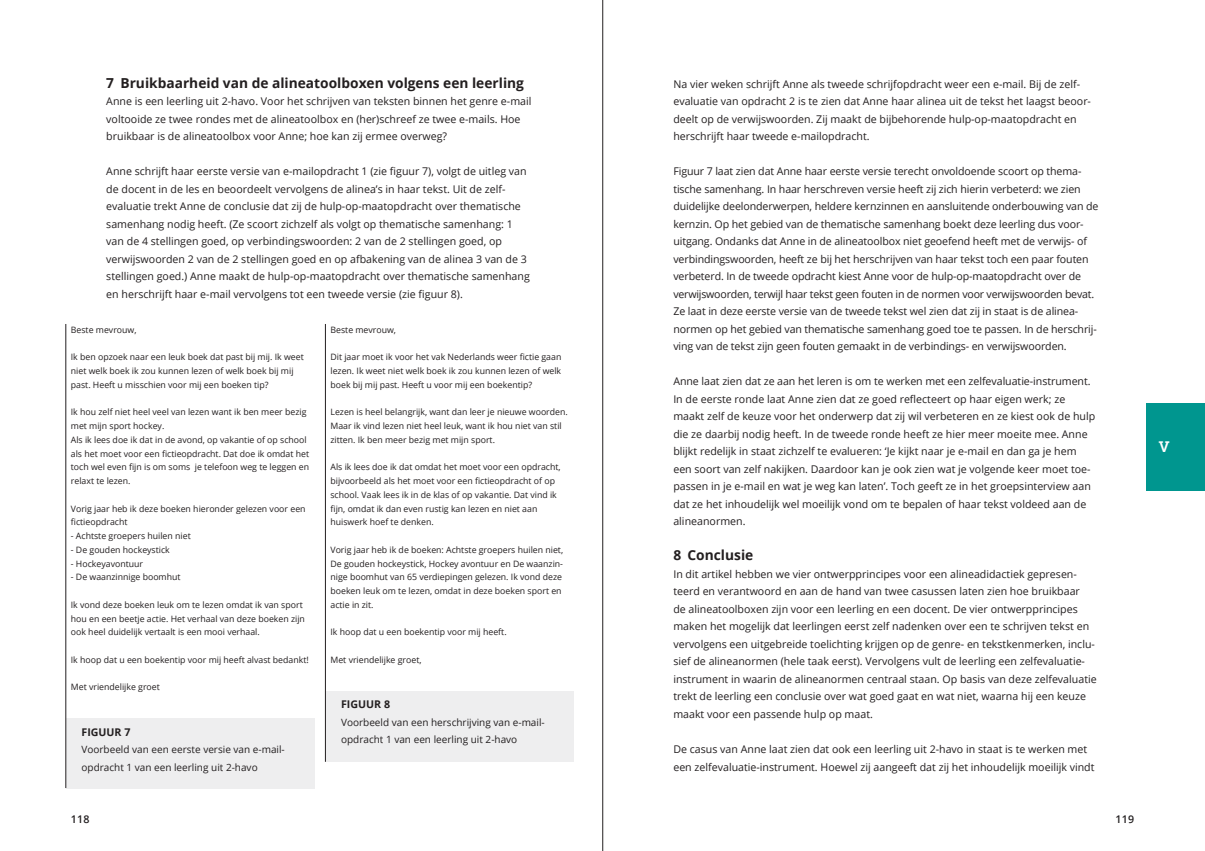
<style>
.page{position:relative;width:1205px;height:851px;background:#fff}
.page>*{position:absolute;margin:0;border:0;box-sizing:border-box;transform-origin:0 0}
.t1{font:15px "Museo Slab 700";color:#fff}
.t2{font:700 13.75px "Open Sans";color:#231f20}
.t3{font:10.62px/17.5px "Open Sans";color:#231f20}
.t4{font:700 10.62px "Open Sans";color:#231f20}
.t5{font:600 10.62px "Open Sans";letter-spacing:.02em;color:#231f20}
.t6{font:10px/17.5px "Open Sans";color:#231f20}
.t7{font:8.75px/13.8px "Open Sans";color:#231f20}
</style>
<div class="page">
<hr style="left:602px;top:0;width:1px;height:850px;background:#231f20">
<div style="left:66px;top:718px;width:248px;height:70px;background:#eeeeef"></div>
<div style="left:325px;top:691px;width:249px;height:70px;background:#eeeeef"></div>
<hr style="left:66px;top:324px;width:1px;height:464px;background:#231f20">
<hr style="left:325px;top:324px;width:1px;height:437px;background:#231f20">
<div style="left:1146px;top:402px;width:59px;height:88px;background:#00968f"></div>
<p class="t2" style="left:106px;top:73px;width:419px">7 Bruikbaarheid van de alineatoolboxen volgens een leerling</p>
<p class="t3" style="left:106px;top:92px;width:427px">Anne is een leerling uit 2-havo. Voor het schrijven van teksten binnen het genre e-mail voltooide ze twee rondes met de alineatoolbox en (her)schreef ze twee e-mails. Hoe bruikbaar is de alineatoolbox voor Anne; hoe kan zij ermee overweg?</p>
<p class="t3" style="left:106px;top:162px;width:425px">Anne schrijft haar eerste versie van e-mailopdracht 1 (zie figuur 7), volgt de uitleg van de docent in de les en beoordeelt vervolgens de alinea’s in haar tekst. Uit de zelf&shy;evaluatie trekt Anne de conclusie dat zij de hulp-op-maatopdracht over thematische samenhang nodig heeft. (Ze scoort zichzelf als volgt op thematische samenhang: 1 van de 4 stellingen goed, op verbindingswoorden: 2 van de 2 stellingen goed, op verwijswoorden 2 van de 2 stellingen goed en op afbakening van de alinea 3 van de 3 stellingen goed.) Anne maakt de hulp-op-maatopdracht over thematische samenhang en herschrijft haar e-mail vervolgens tot een tweede versie (zie figuur 8).</p>
<p class="t7" style="left:71px;top:322px;width:67px">Beste mevrouw,</p>
<p class="t7" style="left:71px;top:350px;width:234px">Ik ben opzoek naar een leuk boek dat past bij mij. Ik weet niet welk boek ik zou kunnen lezen of welk boek bij mij past. Heeft u misschien voor mij een boeken tip?</p>
<p class="t7" style="left:71px;top:405px;width:240px">Ik hou zelf niet heel veel van lezen want ik ben meer bezig met mijn sport hockey.<br>Als ik lees doe ik dat in de avond, op vakantie of op school als het moet voor een fictieopdracht. Dat doe ik omdat het toch wel even fijn is om soms je telefoon weg te leggen en relaxt te lezen.</p>
<p class="t7" style="left:71px;top:501px;width:236px">Vorig jaar heb ik deze boeken hieronder gelezen voor een fictieopdracht</p>
<p class="t7" style="left:71px;top:528px;width:121px">- Achtste groepers huilen niet</p>
<p class="t7" style="left:71px;top:542px;width:100px">- De gouden hockeystick</p>
<p class="t7" style="left:71px;top:556px;width:74px">- Hockeyavontuur</p>
<p class="t7" style="left:71px;top:570px;width:111px">- De waanzinnige boomhut</p>
<p class="t7" style="left:71px;top:597px;width:236px">Ik vond deze boeken leuk om te lezen omdat ik van sport hou en een beetje actie. Het verhaal van deze boeken zijn ook heel duidelijk vertaalt is een mooi verhaal.</p>
<p class="t7" style="left:71px;top:652px;width:239px">Ik hoop dat u een boekentip voor mij heeft alvast bedankt!</p>
<p class="t7" style="left:71px;top:680px;width:90px">Met vriendelijke groet</p>
<p class="t4" style="left:81px;top:724px;width:50px">FIGUUR 7</p>
<p class="t6" style="left:81px;top:740px;width:205px">Voorbeeld van een eerste versie van e-mail&shy;opdracht 1 van een leerling uit 2-havo</p>
<p class="t7" style="left:330px;top:322px;width:67px">Beste mevrouw,</p>
<p class="t7" style="left:330px;top:350px;width:232px;text-align:justify">Dit jaar moet ik voor het vak Nederlands weer fictie gaan lezen. Ik weet niet welk boek ik zou kunnen lezen of welk boek bij mij past. Heeft u voor mij een boekentip?</p>
<p class="t7" style="left:330px;top:405px;width:239px">Lezen is heel belangrijk, want dan leer je nieuwe woorden.<br>Maar ik vind lezen niet heel leuk, want ik hou niet van stil zitten. Ik ben meer bezig met mijn sport.</p>
<p class="t7" style="left:330px;top:460px;width:232px">Als ik lees doe ik dat omdat het moet voor een opdracht, bijvoorbeeld als het moet voor een fictieopdracht of op school. Vaak lees ik in de klas of op vakantie. Dat vind ik fijn, omdat ik dan even rustig kan lezen en niet aan huiswerk hoef te denken.</p>
<p class="t7" style="left:330px;top:542px;width:234px">Vorig jaar heb ik de boeken: Achtste groepers huilen niet, De gouden hockeystick, Hockey avontuur en De waanzin&shy;nige boomhut van 65 verdiepingen gelezen. Ik vond deze boeken leuk om te lezen, omdat in deze boeken sport en actie in zit.</p>
<p class="t7" style="left:330px;top:625px;width:178px">Ik hoop dat u een boekentip voor mij heeft.</p>
<p class="t7" style="left:330px;top:652px;width:93px">Met vriendelijke groet,</p>
<p class="t4" style="left:341px;top:696px;width:50px">FIGUUR 8</p>
<p class="t6" style="left:341px;top:712px;width:205px">Voorbeeld van een herschrijving van e-mail&shy;opdracht 1 van een leerling uit 2-havo</p>
<p class="t3" style="left:673px;top:75px;width:419px">Na vier weken schrijft Anne als tweede schrijfopdracht weer een e-mail. Bij de zelf&shy;evaluatie van opdracht 2 is te zien dat Anne haar alinea uit de tekst het laagst beoor&shy;deelt op de verwijswoorden. Zij maakt de bijbehorende hulp-op-maatopdracht en herschrijft haar tweede e-mailopdracht.</p>
<p class="t3" style="left:673px;top:162px;width:427px">Figuur 7 laat zien dat Anne haar eerste versie terecht onvoldoende scoort op thema&shy;tische samenhang. In haar herschreven versie heeft zij zich hierin verbeterd: we zien duidelijke deelonderwerpen, heldere kernzinnen en aansluitende onderbouwing van de kernzin. Op het gebied van de thematische samenhang boekt deze leerling dus voor&shy;uitgang. Ondanks dat Anne in de alineatoolbox niet geoefend heeft met de verwijs- of verbindingswoorden, heeft ze bij het herschrijven van haar tekst toch een paar fouten verbeterd. In de tweede opdracht kiest Anne voor de hulp-op-maatopdracht over de verwijswoorden, terwijl haar tekst geen fouten in de normen voor verwijswoorden bevat.<br>Ze laat in deze eerste versie van de tweede tekst wel zien dat zij in staat is de alinea&shy;normen op het gebied van thematische samenhang goed toe te passen. In de herschrij&shy;ving van de tekst zijn geen fouten gemaakt in de verbindings- en verwijswoorden.</p>
<p class="t3" style="left:673px;top:372px;width:423px">Anne laat zien dat ze aan het leren is om te werken met een zelfevaluatie-instrument.<br>In de eerste ronde laat Anne zien dat ze goed reflecteert op haar eigen werk; ze maakt zelf de keuze voor het onderwerp dat zij wil verbeteren en ze kiest ook de hulp die ze daarbij nodig heeft. In de tweede ronde heeft ze hier meer moeite mee. Anne blijkt redelijk in staat zichzelf te evalueren: ‘Je kijkt naar je e-mail en dan ga je hem een soort van zelf nakijken. Daardoor kan je ook zien wat je volgende keer moet toe&shy;passen in je e-mail en wat je weg kan laten’. Toch geeft ze in het groepsinterview aan dat ze het inhoudelijk wel moeilijk vond om te bepalen of haar tekst voldeed aan de alineanormen.</p>
<p class="t2" style="left:673px;top:545px;width:81px">8 Conclusie</p>
<p class="t3" style="left:673px;top:565px;width:425px">In dit artikel hebben we vier ontwerpprincipes voor een alineadidactiek gepresen&shy;teerd en verantwoord en aan de hand van twee casussen laten zien hoe bruikbaar<br>de alineatoolboxen zijn voor een leerling en een docent. De vier ontwerpprincipes maken het mogelijk dat leerlingen eerst zelf nadenken over een te schrijven tekst en vervolgens een uitgebreide toelichting krijgen op de genre- en tekstkenmerken, inclu&shy;sief de alineanormen (hele taak eerst). Vervolgens vult de leerling een zelfevaluatie&shy;instrument in waarin de alineanormen centraal staan. Op basis van deze zelfevaluatie trekt de leerling een conclusie over wat goed gaat en wat niet, waarna hij een keuze maakt voor een passende hulp op maat.</p>
<p class="t3" style="left:673px;top:740px;width:423px">De casus van Anne laat zien dat ook een leerling uit 2-havo in staat is te werken met een zelfevaluatie-instrument. Hoewel zij aangeeft dat zij het inhoudelijk moeilijk vindt</p>
<p class="t5" style="left:71px;top:811px;width:20px">118</p>
<p class="t5" style="left:1115px;top:811px;width:20px">119</p>
<h1 class="t1" style="left:1159px;top:438px;width:12px">V</h1>
</div>
